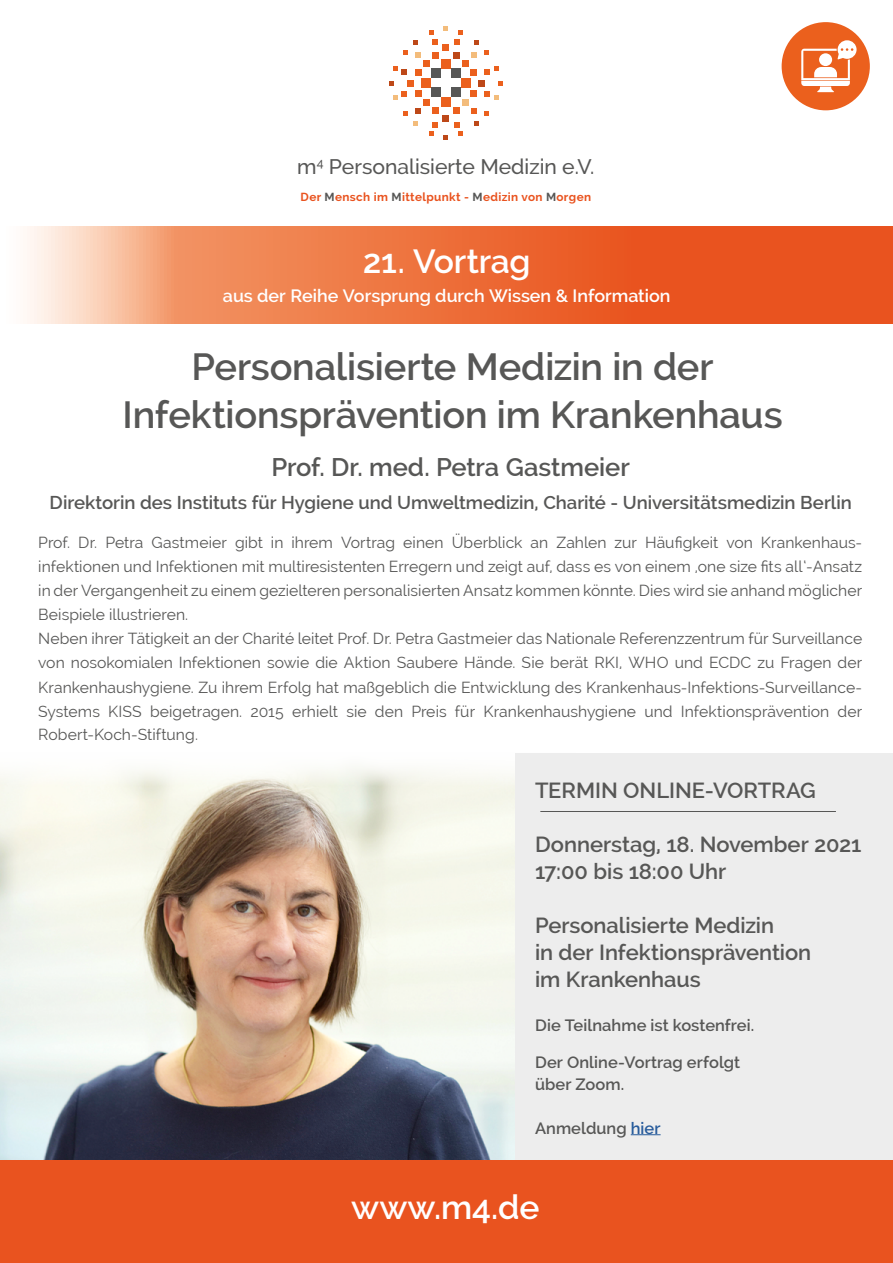
<style>
.page{position:relative;width:893px;height:1263px;background:#fff}
.page>*{position:absolute;margin:0;border:0;box-sizing:border-box;transform-origin:0 0}
.t1{font:600 37.95px/48.2px "Raleway";letter-spacing:-.005em;color:#575756;text-align:center}
.t2{font:600 33.75px "Raleway";color:#fff}
.t3{font:600 33.6px "Raleway";letter-spacing:-.01em;color:#fff}
.t4{font:600 25.5px "Raleway";color:#575756}
.t5{font:600 21.9px/27px "Raleway";color:#575756}
.t6{font:500 21.15px "Raleway";color:#575756}
.t7{font:600 18.6px "Raleway";color:#575756}
.t8{font:600 17.85px "Raleway";color:#fff}
.t9{font:600 16.5px/21.9px "Raleway";letter-spacing:.005em;color:#575756}
.t10{font:15.75px/24px "Raleway";letter-spacing:.005em;color:#575756}
.t11{font:700 11.7px "Raleway";letter-spacing:.03em;color:#e9531f}
.s1{color:#575756}
.s2{color:#275b9b}
</style>
<div class="page">
<div style="left:0;top:1159px;width:893px;height:104px;background:#e9531f"></div>
<div style="left:443px;top:44px;width:6px;height:7px;background:#eb601d"></div>
<div style="left:453px;top:52px;width:7px;height:6px;background:#bd4818"></div>
<div style="left:453px;top:108px;width:7px;height:6px;background:#eb601d"></div>
<div style="left:443px;top:115px;width:6px;height:7px;background:#bd4818"></div>
<svg style="left:454px;top:30px;width:49px;height:106px"></svg>
<svg style="left:389px;top:26px;width:59px;height:114px"></svg>
<div style="left:441px;top:59px;width:10px;height:10px;background:#eb601d"></div>
<div style="left:451px;top:69px;width:10px;height:9px;background:#575756"></div>
<div style="left:451px;top:88px;width:10px;height:9px;background:#575756"></div>
<div style="left:461px;top:78px;width:10px;height:10px;background:#eb601d"></div>
<div style="left:421px;top:78px;width:10px;height:10px;background:#eb601d"></div>
<div style="left:431px;top:69px;width:10px;height:9px;background:#575756"></div>
<div style="left:431px;top:88px;width:10px;height:9px;background:#575756"></div>
<div style="left:441px;top:97px;width:10px;height:10px;background:#eb601d"></div>
<svg style="left:27px;top:227px;width:866px;height:96px;background:#ee794a"></svg>
<img style="left:0;top:753px;width:578px;height:407px">
<div style="left:516px;top:754px;width:377px;height:406px;background:#ededed"></div>
<hr style="left:540px;top:811px;width:296px;height:1px;background:#575756">
<div style="left:782px;top:22px;width:88px;height:88px;background:#eb601d;border-radius:50%"></div>
<svg style="left:801px;top:40px;width:55px;height:52px"></svg>
<hr style="left:631px;top:1134px;width:30px;height:1px;background:#275b9b">
<h3 class="t6" style="left:297px;top:154px;width:299px">m<sup>4</sup> Personalisierte Medizin e.V.</h3>
<p class="t11" style="left:301px;top:190px;width:292px">Der <span class="s1">M</span>ensch im <span class="s1">M</span>ittelpunkt - <span class="s1">M</span>edizin von <span class="s1">M</span>orgen</p>
<h3 class="t3" style="left:363px;top:241px;width:170px">21. Vortrag</h3>
<p class="t8" style="left:223px;top:286px;width:449px">aus der Reihe Vorsprung durch Wissen &amp; Information</p>
<h1 class="t1" style="left:123px;top:343px;width:662px">Personalisierte Medizin in der<br>Infektionsprävention im Krankenhaus</h1>
<h3 class="t4" style="left:271px;top:452px;width:360px">Prof. Dr. med. Petra Gastmeier</h3>
<p class="t7" style="left:50px;top:492px;width:804px">Direktorin des Instituts für Hygiene und Umweltmedizin, Charité - Universitätsmedizin Berlin</p>
<p class="t10" style="left:38px;top:531px;width:825px">Prof. Dr. Petra Gastmeier gibt in ihrem Vortrag einen Überblick an Zahlen zur Häufigkeit von Krankenhaus&shy;infektionen und Infektionen mit multiresistenten Erregern und zeigt auf, dass es von einem ‚one size fits all‘-Ansatz in der Vergangenheit zu einem gezielteren personalisierten Ansatz kommen könnte. Dies wird sie anhand möglicher Beispiele illustrieren.<br>Neben ihrer Tätigkeit an der Charité leitet Prof. Dr. Petra Gastmeier das Nationale Referenzzentrum für Surveillance von nosokomialen Infektionen sowie die Aktion Saubere Hände. Sie berät RKI, WHO und ECDC zu Fragen der Krankenhaushygiene. Zu ihrem Erfolg hat maßgeblich die Entwicklung des Krankenhaus-Infektions-Surveillance-Systems KISS beigetragen. 2015 erhielt sie den Preis für Krankenhaushygiene und Infektionsprävention der Robert-Koch-Stiftung.</p>
<h3 class="t5" style="left:535px;top:777px;width:282px">TERMIN ONLINE-VORTRAG</h3>
<h3 class="t5" style="left:535px;top:830px;width:328px">Donnerstag, 18. November 2021<br>17:00 bis 18:00 Uhr</h3>
<h3 class="t5" style="left:535px;top:912px;width:278px">Personalisierte Medizin<br>in der Infektionsprävention im Krankenhaus</h3>
<p class="t9" style="left:535px;top:1014px;width:221px">Die Teilnahme ist kostenfrei.</p>
<p class="t9" style="left:535px;top:1051px;width:207px">Der Online-Vortrag erfolgt über Zoom.</p>
<p class="t9" style="left:535px;top:1117px;width:127px">Anmeldung <span class="s2">hier</span></p>
<h2 class="t2" style="left:351px;top:1188px;width:190px">www.m4.de</h2>
</div>
